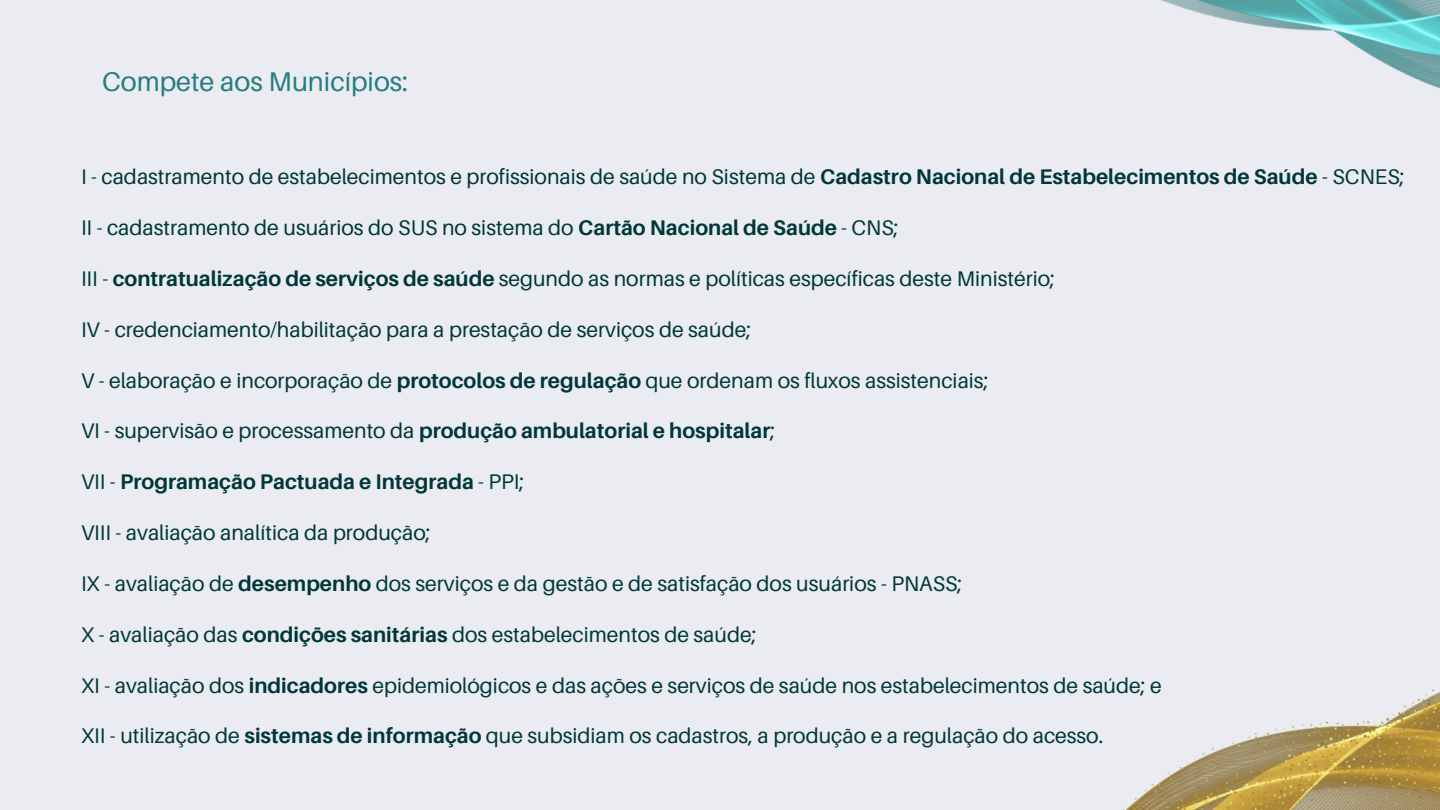
<style>
.page{position:relative;width:1440px;height:810px;background:#eaecf2}
.page>*{position:absolute;margin:0;border:0;box-sizing:border-box;transform-origin:0 0}
.t1{font:27px "Aileron";color:#257d7f}
.t2{font:21.2px "Aileron";color:#003739}
.t3{font:700 21.2px "Aileron";color:#003739}
.s1{font-weight:700}
.s2{font-weight:400}
</style>
<div class="page">
<img style="left:1123px;top:689px;width:317px;height:121px">
<img style="left:1161px;top:0;width:279px;height:89px">
<p class="t1" style="left:102px;top:65px;width:308px">Compete aos Municípios:</p>
<p class="t2" style="left:81px;top:164px;width:1325px">I - cadastramento de estabelecimentos e profissionais de saúde no Sistema de <span class="s1">Cadastro Nacional de Estabelecimentos de Saúde</span> - SCNES;</p>
<p class="t2" style="left:81px;top:215px;width:819px">II - cadastramento de usuários do SUS no sistema do <span class="s1">Cartão Nacional de Saúde</span> - CNS;</p>
<p class="t2" style="left:81px;top:265px;width:975px">III - <span class="s1">contratualização de serviços de saúde</span> segundo as normas e políticas específicas deste Ministério;</p>
<p class="t2" style="left:81px;top:316px;width:672px">IV - credenciamento/habilitação para a prestação de serviços de saúde;</p>
<p class="t2" style="left:81px;top:367px;width:909px">V - elaboração e incorporação de <span class="s1">protocolos de regulação</span> que ordenam os fluxos assistenciais;</p>
<p class="t3" style="left:81px;top:418px;width:696px"><span class="s2">VI - supervisão e processamento da</span> produção ambulatorial e hospitalar<span class="s2">;</span></p>
<p class="t3" style="left:81px;top:469px;width:445px"><span class="s2">VII -</span> Programação Pactuada e Integrada <span class="s2">- PPI;</span></p>
<p class="t2" style="left:81px;top:520px;width:351px">VIII - avaliação analítica da produção;</p>
<p class="t2" style="left:81px;top:570px;width:883px">IX - avaliação de <span class="s1">desempenho</span> dos serviços e da gestão e de satisfação dos usuários - PNASS;</p>
<p class="t2" style="left:81px;top:621px;width:677px">X - avaliação das <span class="s1">condições sanitárias</span> dos estabelecimentos de saúde;</p>
<p class="t2" style="left:81px;top:672px;width:1082px">XI - avaliação dos <span class="s1">indicadores</span> epidemiológicos e das ações e serviços de saúde nos estabelecimentos de saúde; e</p>
<p class="t2" style="left:81px;top:723px;width:1024px">XII - utilização de <span class="s1">sistemas de informação</span> que subsidiam os cadastros, a produção e a regulação do acesso.</p>
</div>
